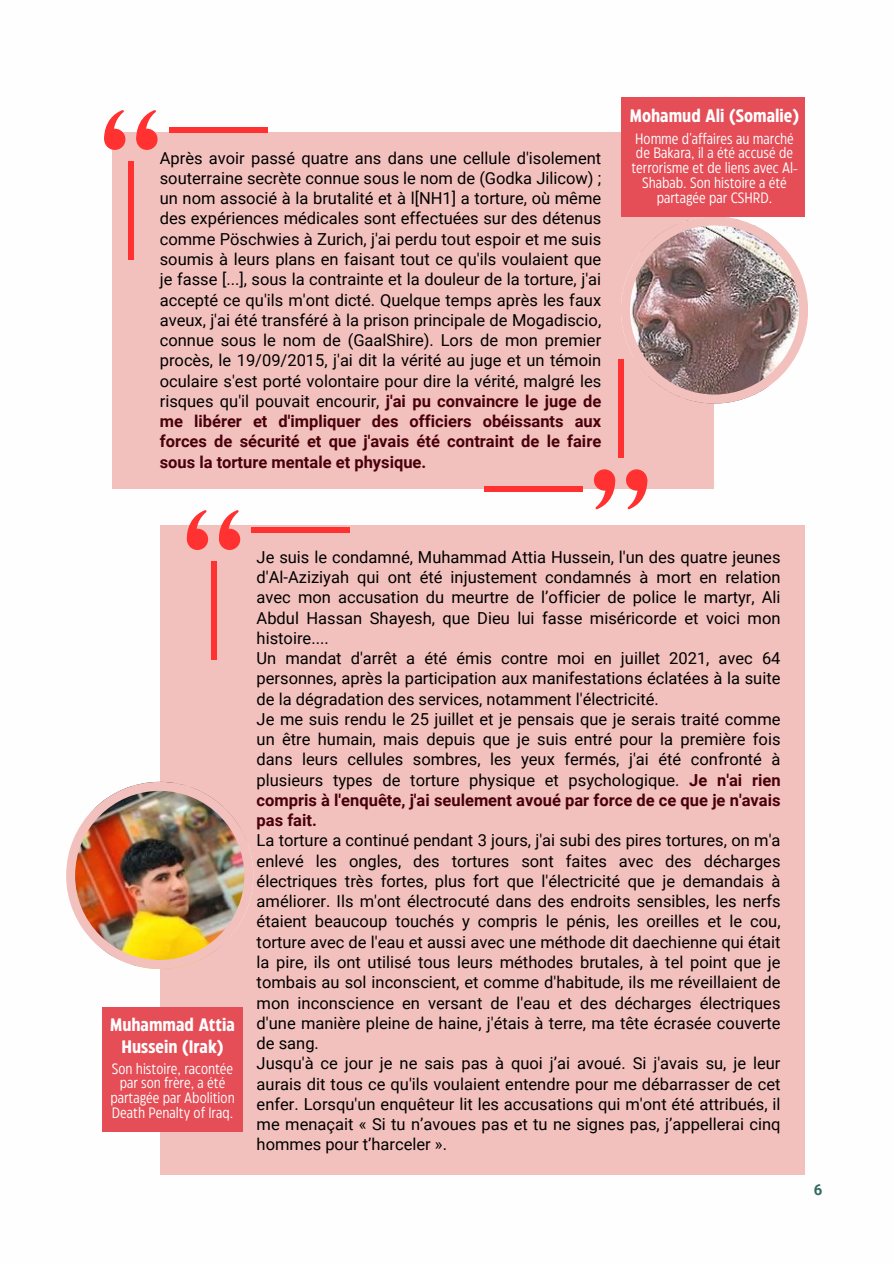
<style>
.page{position:relative;width:894px;height:1264px;background:#fff}
.page>*{position:absolute;margin:0;border:0;box-sizing:border-box;transform-origin:0 0}
.t1{font:700 18px/22.2px "Eastman Condensed";color:#fff;text-align:center}
.t2{font:16.5px/20.2px "Roboto";color:#000}
.t3{font:15px/14.7px "Eastman Condensed";color:#fff;text-align:center}
.t4{font:700 15px "Roboto";color:#336b63}
.s1{font-weight:700;color:#48000b}
</style>
<div class="page">
<div style="left:113px;top:132px;width:600px;height:356px;background:#f3c1bd"></div>
<div style="left:136px;top:129px;width:21px;height:21px;background:#ff3131;border-radius:50%"></div>
<svg style="left:136px;top:110px;width:20px;height:37px"></svg>
<div style="left:104px;top:129px;width:21px;height:21px;background:#ff3131;border-radius:50%"></div>
<svg style="left:104px;top:110px;width:20px;height:37px"></svg>
<div style="left:128px;top:161px;width:5px;height:98px;background:#ff3131"></div>
<div style="left:169px;top:128px;width:98px;height:5px;background:#ff3131"></div>
<svg style="left:620px;top:216px;width:187px;height:187px"></svg>
<svg style="left:593px;top:469px;width:22px;height:21px"></svg>
<svg style="left:594px;top:472px;width:23px;height:37px"></svg>
<svg style="left:625px;top:469px;width:22px;height:21px"></svg>
<svg style="left:626px;top:472px;width:23px;height:37px"></svg>
<div style="left:618px;top:360px;width:5px;height:98px;background:#ff3131"></div>
<div style="left:483px;top:486px;width:99px;height:5px;background:#ff3131"></div>
<div style="left:620px;top:97px;width:184px;height:119px;background:#e54d57"></div>
<div style="left:160px;top:525px;width:644px;height:649px;background:#f3c1bd"></div>
<img style="left:66px;top:781px;width:187px;height:187px">
<div style="left:219px;top:528px;width:21px;height:22px;background:#ff3131;border-radius:50%"></div>
<svg style="left:219px;top:510px;width:20px;height:36px"></svg>
<div style="left:187px;top:528px;width:21px;height:22px;background:#ff3131;border-radius:50%"></div>
<svg style="left:186px;top:510px;width:21px;height:36px"></svg>
<div style="left:211px;top:561px;width:5px;height:98px;background:#ff3131"></div>
<div style="left:251px;top:528px;width:99px;height:5px;background:#ff3131"></div>
<div style="left:102px;top:1007px;width:141px;height:124px;background:#e54d57"></div>
<p class="t2" style="left:160px;top:147px;width:443px;text-align:justify">Après avoir passé quatre ans dans une cellule d'isolement souterraine secrète connue sous le nom de (Godka Jilicow) ; un nom associé à la brutalité et à l[NH1] a torture, où même des expériences médicales sont effectuées sur des détenus comme Pöschwies à Zurich, j'ai perdu tout espoir et me suis soumis à leurs plans en faisant tout ce qu'ils voulaient que je fasse [...], sous la contrainte et la douleur de la torture, j'ai accepté ce qu'ils m'ont dicté. Quelque temps après les faux aveux, j'ai été transféré à la prison principale de Mogadiscio, connue sous le nom de (GaalShire). Lors de mon premier procès, le 19/09/2015, j'ai dit la vérité au juge et un témoin oculaire s'est porté volontaire pour dire la vérité, malgré les risques qu'il pouvait encourir, <span class="s1">j'ai pu convaincre le juge de me libérer et d'impliquer des officiers obéissants aux forces de sécurité et que j'avais été contraint de le faire sous la torture mentale et physique.</span></p>
<p class="t1" style="left:629px;top:103px;width:171px">Mohamud Ali (Somalie)</p>
<p class="t3" style="left:631px;top:130px;width:168px">Homme d'affaires au marché de Bakara, il a été accusé de terrorisme et de liens avec Al-<br>Shabab. Son histoire a été partagée par CSHRD.</p>
<p class="t1" style="left:110px;top:1012px;width:126px">Muhammad Attia<br>Hussein (Irak)</p>
<p class="t3" style="left:110px;top:1060px;width:126px">Son histoire, racontée par son frère, a été partagée par Abolition<br>Death Penalty of Iraq.</p>
<p class="t2" style="left:256px;top:546px;width:525px">Je suis le condamné, Muhammad Attia Hussein, l'un des quatre jeunes d'Al-Aziziyah qui ont été injustement condamnés à mort en relation avec mon accusation du meurtre de l’officier de police le martyr, Ali Abdul Hassan Shayesh, que Dieu lui fasse miséricorde et voici mon histoire....<br>Un mandat d'arrêt a été émis contre moi en juillet 2021, avec 64 personnes, après la participation aux manifestations éclatées à la suite de la dégradation des services, notamment l'électricité.<br>Je me suis rendu le 25 juillet et je pensais que je serais traité comme un être humain, mais depuis que je suis entré pour la première fois dans leurs cellules sombres, les yeux fermés, j'ai été confronté à plusieurs types de torture physique et psychologique. <span class="s1">Je n'ai rien compris à l'enquête, j'ai seulement avoué par force de ce que je n'avais pas fait.</span></p>
<p class="t2" style="left:256px;top:829px;width:525px">La torture a continué pendant 3 jours, j'ai subi des pires tortures, on m'a enlevé les ongles, des tortures sont faites avec des décharges électriques très fortes, plus fort que l'électricité que je demandais à améliorer. Ils m'ont électrocuté dans des endroits sensibles, les nerfs étaient beaucoup touchés y compris le pénis, les oreilles et le cou, torture avec de l'eau et aussi avec une méthode dit daechienne qui était la pire, ils ont utilisé tous leurs méthodes brutales, à tel point que je tombais au sol inconscient, et comme d'habitude, ils me réveillaient de mon inconscience en versant de l'eau et des décharges électriques d'une manière pleine de haine, j'étais à terre, ma tête écrasée couverte de sang.<br>Jusqu'à ce jour je ne sais pas à quoi j’ai avoué. Si j'avais su, je leur aurais dit tous ce qu'ils voulaient entendre pour me débarrasser de cet enfer. Lorsqu'un enquêteur lit les accusations qui m'ont été attribués, il me menaçait « Si tu n’avoues pas et tu ne signes pas, j’appellerai cinq hommes pour t’harceler ».</p>
<p class="t4" style="left:813px;top:1178px;width:10px">6</p>
</div>
